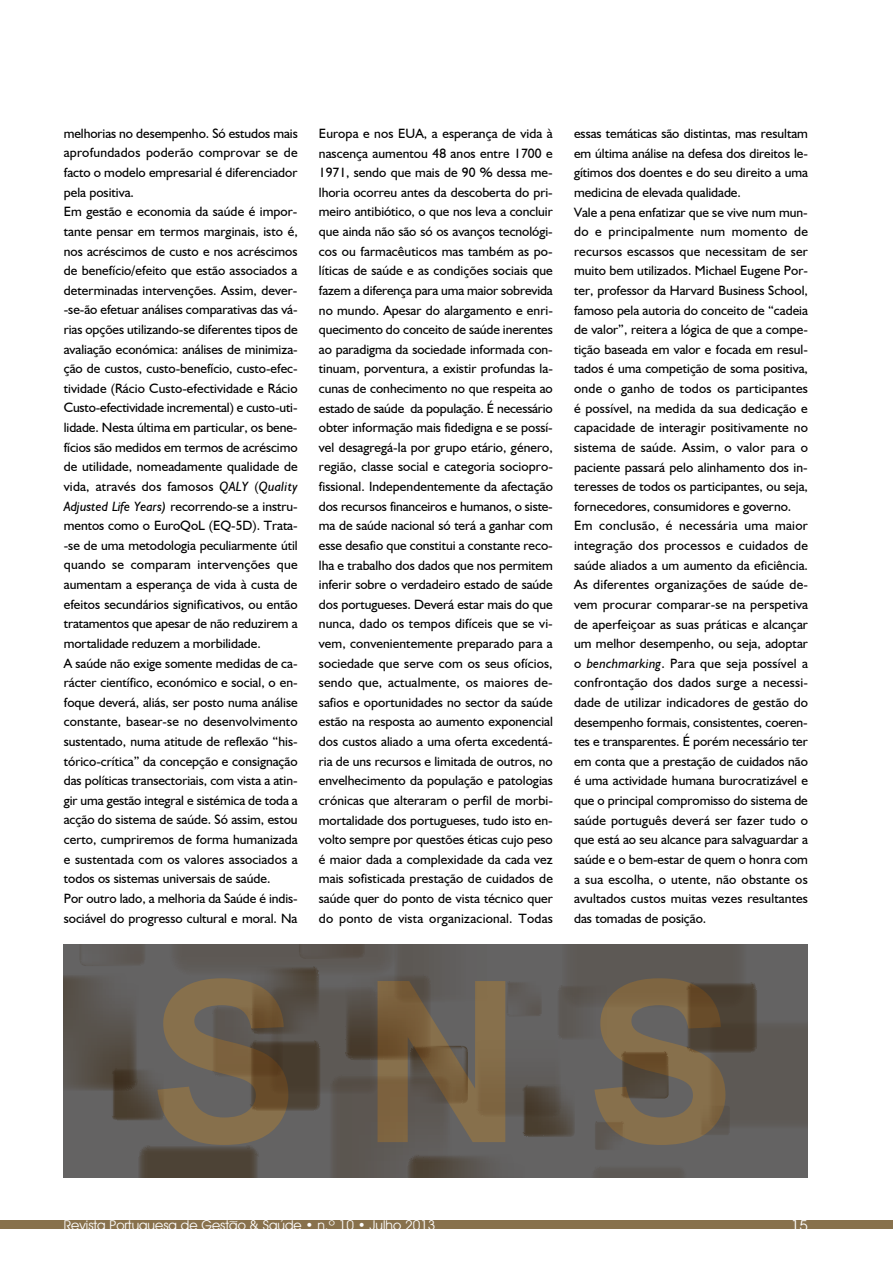
<style>
.page{position:relative;width:893px;height:1263px;background:#fff}
.page>*{position:absolute;margin:0;border:0;box-sizing:border-box;transform-origin:0 0}
.t1{font:15px "Avant Garde IT Cby BT";color:#fff}
.t2{font:13.5px/19.6px "Humanist 521 BT";color:#000}
.t3{font:13.5px "Avant Garde IT Cby BT";color:#fff}
.t4{font:12px "Avant Garde IT Cby BT";color:#fff}
.s1{font-style:italic}
</style>
<div class="page">
<div style="left:0;top:1220px;width:893px;height:9px;background:#88714c"></div>
<svg style="left:64px;top:944px;width:744px;height:234px;background:#645c51"></svg>
<p class="t2" style="left:64px;top:123px;width:235px">melhorias no desempenho. Só estudos mais aprofundados poderão comprovar se de facto o modelo empresarial é diferenciador pela positiva.<br>Em gestão e economia da saúde é impor&shy;tante pensar em termos marginais, isto é, nos acréscimos de custo e nos acréscimos de benefício/efeito que estão associados a determinadas intervenções. Assim, dever--se-ão efetuar análises comparativas das vá&shy;rias opções utilizando-se diferentes tipos de avaliação económica: análises de minimiza&shy;ção de custos, custo-benefício, custo-efec&shy;tividade (Rácio Custo-efectividade e Rácio Custo-efectividade incremental) e custo-uti&shy;lidade. Nesta última em particular, os bene&shy;fícios são medidos em termos de acréscimo de utilidade, nomeadamente qualidade de vida, através dos famosos <span class="s1">QALY</span> (<span class="s1">Quality Adjusted Life Years)</span> recorrendo-se a instru&shy;mentos como o EuroQoL (EQ-5D). Trata--se de uma metodologia peculiarmente útil quando se comparam intervenções que aumentam a esperança de vida à custa de efeitos secundários significativos, ou então tratamentos que apesar de não reduzirem a mortalidade reduzem a morbilidade.<br>A saúde não exige somente medidas de ca&shy;rácter científico, económico e social, o en&shy;foque deverá, aliás, ser posto numa análise constante, basear-se no desenvolvimento sustentado, numa atitude de reflexão “his&shy;tórico-crítica” da concepção e consignação das políticas transectoriais, com vista a atin&shy;gir uma gestão integral e sistémica de toda a acção do sistema de saúde. Só assim, estou certo, cumpriremos de forma humanizada e sustentada com os valores associados a todos os sistemas universais de saúde.<br>Por outro lado, a melhoria da Saúde é indis&shy;sociável do progresso cultural e moral. Na</p>
<p class="t2" style="left:319px;top:123px;width:236px;text-align:justify">Europa e nos EUA, a esperança de vida à nascença aumentou 48 anos entre 1700 e 1971, sendo que mais de 90 % dessa me&shy;lhoria ocorreu antes da descoberta do pri&shy;meiro antibiótico, o que nos leva a concluir que ainda não são só os avanços tecnológi&shy;cos ou farmacêuticos mas também as po&shy;líticas de saúde e as condições sociais que fazem a diferença para uma maior sobrevida no mundo. Apesar do alargamento e enri&shy;quecimento do conceito de saúde inerentes ao paradigma da sociedade informada con&shy;tinuam, porventura, a existir profundas la&shy;cunas de conhecimento no que respeita ao estado de saúde da população. É necessário obter informação mais fidedigna e se possí&shy;vel desagregá-la por grupo etário, género, região, classe social e categoria sociopro&shy;fissional. Independentemente da afectação dos recursos financeiros e humanos, o siste&shy;ma de saúde nacional só terá a ganhar com esse desafio que constitui a constante reco&shy;lha e trabalho dos dados que nos permitem inferir sobre o verdadeiro estado de saúde dos portugueses. Deverá estar mais do que nunca, dado os tempos difíceis que se vi&shy;vem, convenientemente preparado para a sociedade que serve com os seus ofícios, sendo que, actualmente, os maiores de&shy;safios e oportunidades no sector da saúde estão na resposta ao aumento exponencial dos custos aliado a uma oferta excedentá&shy;ria de uns recursos e limitada de outros, no envelhecimento da população e patologias crónicas que alteraram o perfil de morbi&shy;mortalidade dos portugueses, tudo isto en&shy;volto sempre por questões éticas cujo peso é maior dada a complexidade da cada vez mais sofisticada prestação de cuidados de saúde quer do ponto de vista técnico quer do ponto de vista organizacional. Todas</p>
<p class="t2" style="left:574px;top:123px;width:235px">essas temáticas são distintas, mas resultam em última análise na defesa dos direitos le&shy;gítimos dos doentes e do seu direito a uma medicina de elevada qualidade.<br>Vale a pena enfatizar que se vive num mun&shy;do e principalmente num momento de recursos escassos que necessitam de ser muito bem utilizados. Michael Eugene Por&shy;ter, professor da Harvard Business School, famoso pela autoria do conceito de “cadeia de valor”, reitera a lógica de que a compe&shy;tição baseada em valor e focada em resul&shy;tados é uma competição de soma positiva, onde o ganho de todos os participantes é possível, na medida da sua dedicação e capacidade de interagir positivamente no sistema de saúde. Assim, o valor para o paciente passará pelo alinhamento dos in&shy;teresses de todos os participantes, ou seja, fornecedores, consumidores e governo.<br>Em conclusão, é necessária uma maior integração dos processos e cuidados de saúde aliados a um aumento da eficiência.<br>As diferentes organizações de saúde de&shy;vem procurar comparar-se na perspetiva de aperfeiçoar as suas práticas e alcançar um melhor desempenho, ou seja, adoptar o <span class="s1">benchmarking</span>. Para que seja possível a confrontação dos dados surge a necessi&shy;dade de utilizar indicadores de gestão do desempenho formais, consistentes, coeren&shy;tes e transparentes. É porém necessário ter em conta que a prestação de cuidados não é uma actividade humana burocratizável e que o principal compromisso do sistema de saúde português deverá ser fazer tudo o que está ao seu alcance para salvaguardar a saúde e o bem-estar de quem o honra com a sua escolha, o utente, não obstante os avultados custos muitas vezes resultantes das tomadas de posição.</p>
<p class="t3" style="left:278px;top:1217px;width:8px">´</p>
<p class="t1" style="left:791px;top:1216px;width:18px">15</p>
<p class="t3" style="left:64px;top:1217px;width:373px">Revista Portuguesa de Gestao &amp; Saude • n.º 10 • Julho 2013</p>
<p class="t4" style="left:228px;top:1213px;width:11px">~</p>
</div>
